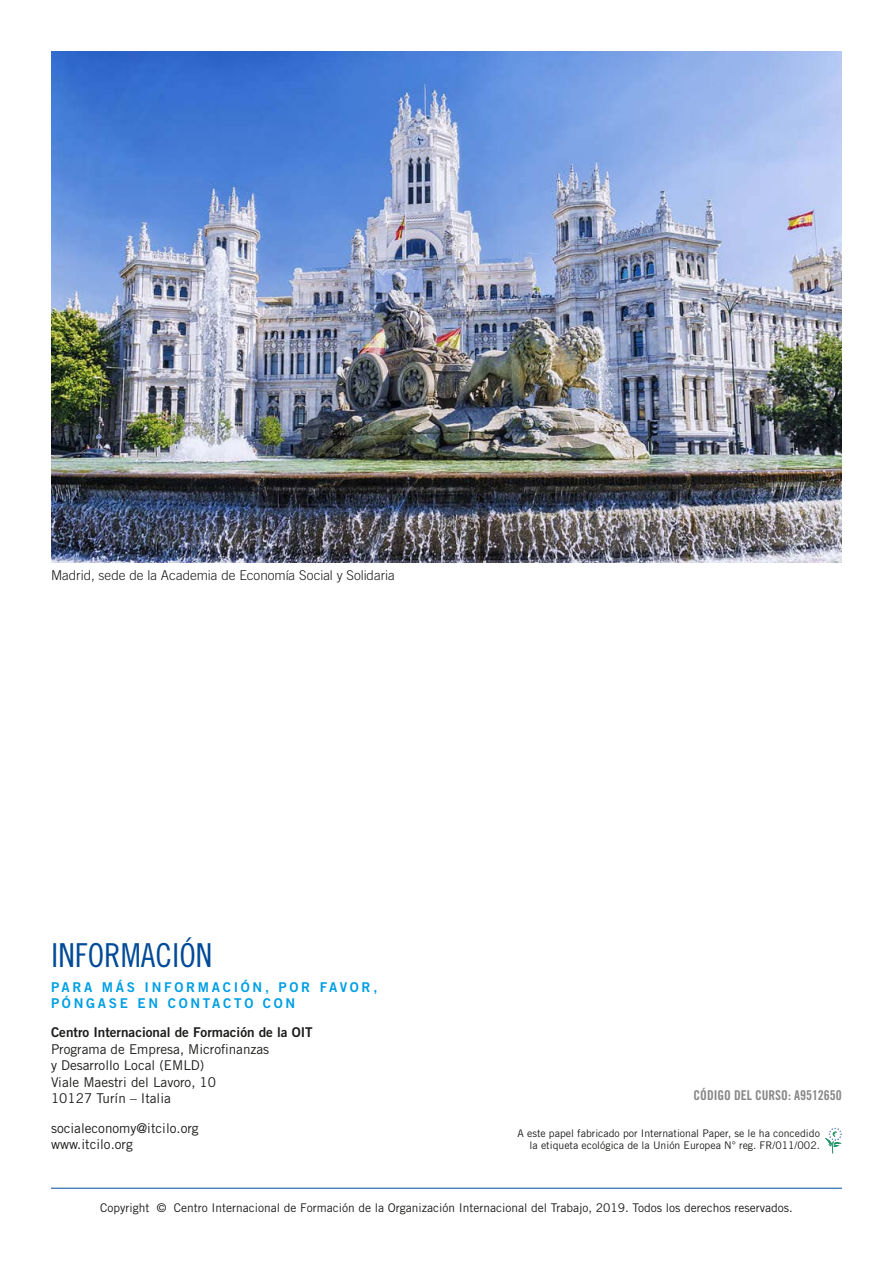
<style>
.page{position:relative;width:893px;height:1263px;background:#fff}
.page>*{position:absolute;margin:0;border:0;box-sizing:border-box;transform-origin:0 0}
.t1{font:33px "Trade Gothic Cond Eighteen";color:#004a97}
.t2{font:13.5px/16.5px "Trade Gothic";color:#1d1d1b}
.t3{font:300 13.5px "Trade Gothic";color:#1d1d1b}
.t4{font:13.5px/16.5px "Trade Gothic Bold Two";letter-spacing:.2em;color:#009fe3}
.t5{font:13.5px "Trade Gothic Bold Two";color:#1d1d1b}
.t6{font:13.5px "Trade Gothic Bold Cond Twenty";color:#878787}
.t7{font:12px "Trade Gothic";color:#1d1d1b}
.t8{font:10.5px/12px "Trade Gothic";color:#1d1d1b;text-align:right}
</style>
<div class="page">
<hr style="left:51px;top:1188px;width:791px;height:1px;background:#004a97">
<svg style="left:825px;top:1127px;width:17px;height:26px"></svg>
<img style="left:51px;top:51px;width:791px;height:511px">
<p class="t3" style="left:51px;top:568px;width:345px">Madrid, sede de la Academia de Economía Social y Solidaria</p>
<h1 class="t1" style="left:51px;top:935px;width:163px">INFORMACIÓN</h1>
<p class="t4" style="left:51px;top:978px;width:328px">PARA MÁS INFORMACIÓN, POR FAVOR,<br>PÓNGASE EN CONTACTO CON</p>
<p class="t5" style="left:51px;top:1024px;width:263px">Centro Internacional de Formación de la OIT</p>
<p class="t2" style="left:51px;top:1041px;width:220px">Programa de Empresa, Microfinanzas y Desarrollo Local (EMLD)<br>Viale Maestri del Lavoro, 10<br>10127 Turín – Italia</p>
<p class="t2" style="left:51px;top:1119px;width:149px">socialeconomy@itcilo.org www.itcilo.org</p>
<p class="t6" style="left:693px;top:1087px;width:150px">CÓDIGO DEL CURSO: A9512650</p>
<p class="t8" style="left:517px;top:1127px;width:304px">A este papel fabricado por International Paper, se le ha concedido la etiqueta ecológica de la Unión Europea N° reg. FR/011/002.</p>
<p class="t7" style="left:100px;top:1200px;width:694px">Copyright © Centro Internacional de Formación de la Organización Internacional del Trabajo, 2019. Todos los derechos reservados.</p>
</div>
